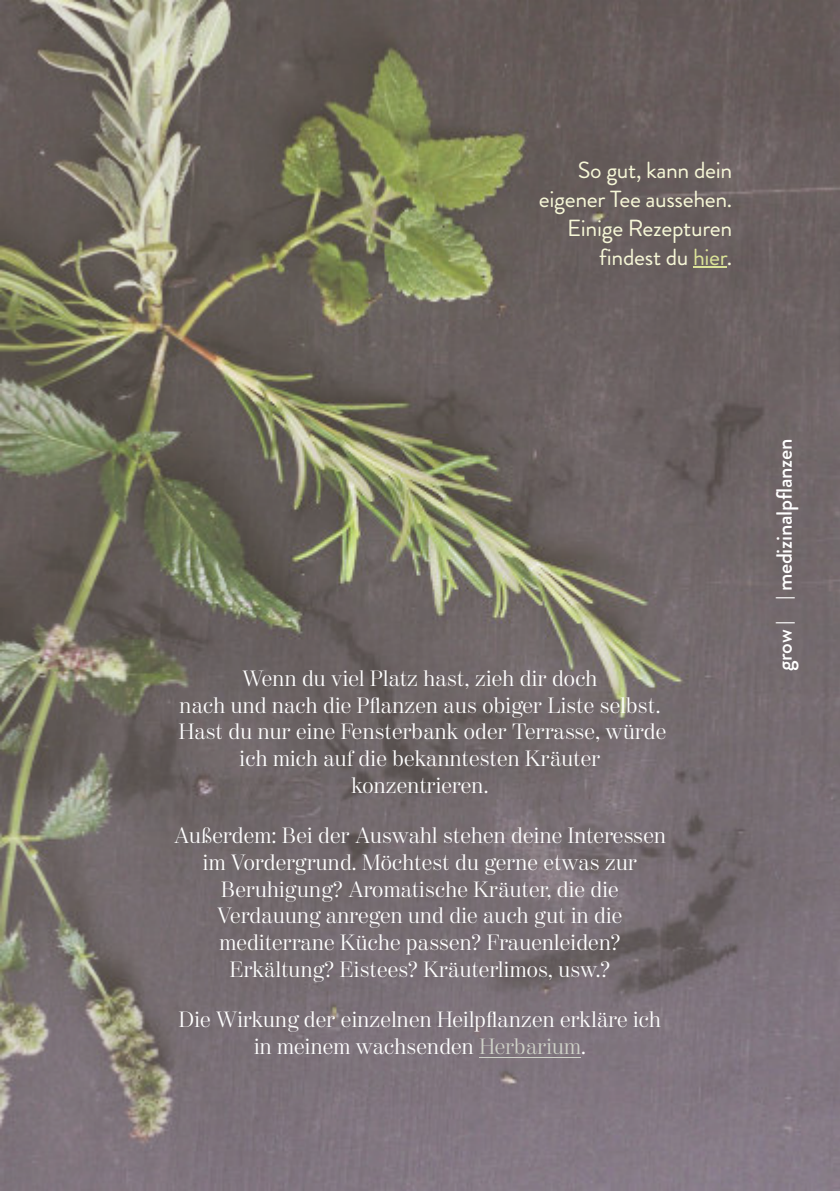
<style>
.page{position:relative;width:840px;height:1191px;background:#fff}
.page>*{position:absolute;margin:0;border:0;box-sizing:border-box;transform-origin:0 0}
.t1{font:23.2px/28.8px "Brandon Grotesque";letter-spacing:-.015em;color:#f6f7d7;text-align:right}
.t2{font:300 22px/26.6px "Moderno FB";letter-spacing:.01em;color:#fff;text-align:center}
.t3{font:500 22px "Brandon Grotesque";letter-spacing:-.015em;color:#fff}
.s1{color:#dae297}
.s2{color:#ced1c7}
.s3{font-family:"Roboto Slab";font-weight:300}
</style>
<div class="page">
<div style="left:0;top:0;width:839px;height:1191px;background:#e0cab6;opacity:.31"></div>
<hr style="left:692px;top:266px;width:34px;height:1px;background:#dae297">
<hr style="left:479px;top:1057px;width:102px;height:1px;background:#ced1c7">
<p class="t1" style="left:538px;top:159px;width:195px">So gut, kann dein eigener Tee aussehen.<br>Einige Rezepturen findest du <span class="s1">hier</span>.</p>
<p class="t2" style="left:179px;top:667px;width:488px">Wenn du viel Platz hast, zieh dir doch<br>nach und nach die Pflanzen aus obiger Liste selbst.<br>Hast du nur eine Fensterbank oder Terrasse, würde ich mich auf die bekanntesten Kräuter konzentrieren.</p>
<p class="t2" style="left:174px;top:824px;width:493px">Außerdem: Bei der Auswahl stehen deine Interessen im Vordergrund. Möchtest du gerne etwas zur Beruhigung? Aromatische Kräuter, die die Verdauung anregen und die auch gut in die mediterrane Küche passen? Frauenleiden?<br>Erkältung? Eistees? Kräuterlimos, usw.?</p>
<p class="t2" style="left:179px;top:1008px;width:483px">Die Wirkung der einzelnen Heilpflanzen erkläre ich in meinem wachsenden <span class="s2">Herbarium</span>.</p>
<p class="t3" style="left:776px;top:671px;width:233px;rotate:-90deg">grow <span class="s3">| |</span> medizinalpflanzen</p>
</div>
